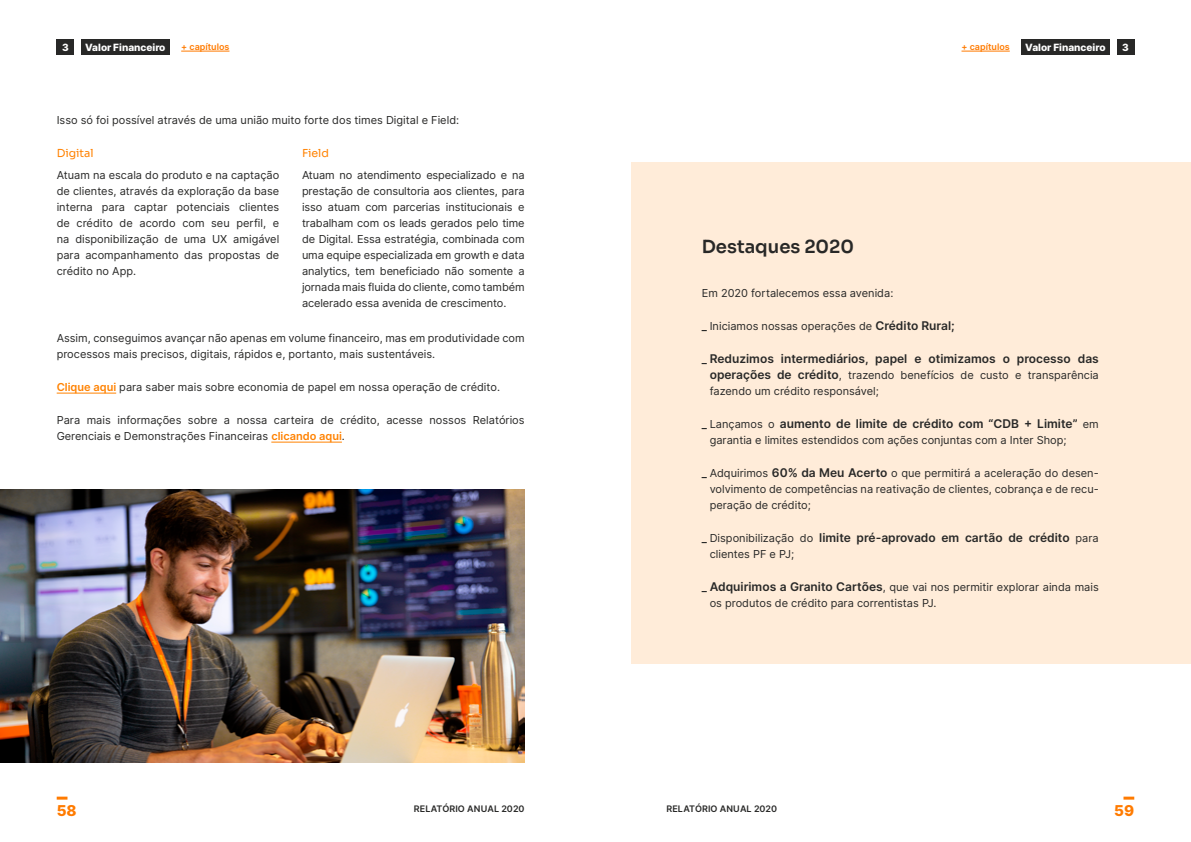
<style>
.page{position:relative;width:1191px;height:842px;background:#fff}
.page>*{position:absolute;margin:0;border:0;box-sizing:border-box;transform-origin:0 0}
.t1{font:18px "Sora";color:#282827}
.t2{font:800 15px "Inter";color:#ff7b00}
.t3{font:600 12px "Inter";color:#282827}
.t4{font:11px/16px "Inter";color:#282827}
.t5{font:11px "Sora";color:#ff8200}
.t6{font:800 10px "Inter";color:#fff}
.t7{font:600 9px "Inter";letter-spacing:.01em;color:#282827}
.t8{font:600 9px "Inter";color:#ff7b00}
.s1{font-weight:600;color:#ff8200}
.s2{font-weight:600}
.s3{font-weight:600;font-size:12px}
.s4{font-size:11px}
.s5{font-weight:400;font-size:11px}
</style>
<div class="page">
<div style="left:57px;top:39px;width:17px;height:15px;background:#282827"></div>
<div style="left:81px;top:39px;width:89px;height:15px;background:#282827"></div>
<div style="left:1021px;top:39px;width:88px;height:15px;background:#282827"></div>
<hr style="left:181px;top:51px;width:48px;height:1px;background:#ff7b00">
<svg style="left:57px;top:797px;width:10px;height:3px"></svg>
<svg style="left:1123px;top:797px;width:11px;height:3px"></svg>
<div style="left:1117px;top:39px;width:17px;height:15px;background:#282827"></div>
<hr style="left:961px;top:51px;width:48px;height:1px;background:#ff7b00">
<hr style="left:57px;top:393px;width:59px;height:1px;background:#ff8200">
<hr style="left:271px;top:442px;width:71px;height:1px;background:#ff8200">
<img style="left:0;top:489px;width:524px;height:274px">
<div style="left:632px;top:162px;width:559px;height:501px;background:#ffecd9"></div>
<p class="t6" style="left:62px;top:40px;width:8px">3</p>
<p class="t6" style="left:85px;top:40px;width:82px">Valor Financeiro</p>
<p class="t8" style="left:181px;top:40px;width:50px">+ capítulos</p>
<p class="t6" style="left:1025px;top:40px;width:82px">Valor Financeiro</p>
<p class="t8" style="left:961px;top:40px;width:50px">+ capítulos</p>
<p class="t6" style="left:1122px;top:40px;width:8px">3</p>
<p class="t4" style="left:57px;top:112px;width:404px">Isso só foi possível através de uma união muito forte dos times Digital e Field:</p>
<p class="t5" style="left:57px;top:144px;width:39px">Digital</p>
<p class="t4" style="left:57px;top:166px;width:224px;text-align:justify">Atuam na escala do produto e na captação de clientes, através da exploração da base interna para captar potenciais clientes de crédito de acordo com seu perfil, e na disponibilização de uma UX amigável para acompanhamento das propostas de crédito no App.</p>
<p class="t5" style="left:302px;top:144px;width:28px">Field</p>
<p class="t4" style="left:302px;top:167px;width:224px;text-align:justify">Atuam no atendimento especializado e na prestação de consultoria aos clientes, para isso atuam com parcerias institucionais e trabalham com os leads gerados pelo time de Digital. Essa estratégia, combinada com uma equipe especializada em growth e data analytics, tem beneficiado não somente a jornada mais fluida do cliente, como também acelerado essa avenida de crescimento.</p>
<p class="t4" style="left:57px;top:330px;width:469px">Assim, conseguimos avançar não apenas em volume financeiro, mas em produtividade com processos mais precisos, digitais, rápidos e, portanto, mais sustentáveis.</p>
<p class="t4" style="left:57px;top:379px;width:445px"><span class="s1">Clique aqui</span> para saber mais sobre economia de papel em nossa operação de crédito.</p>
<p class="t4" style="left:57px;top:412px;width:469px">Para mais informações sobre a nossa carteira de crédito, acesse nossos Relatórios<br>Gerenciais e Demonstrações Financeiras <span class="s1">clicando aqui</span>.</p>
<h1 class="t1" style="left:702px;top:231px;width:154px">Destaques 2020</h1>
<p class="t4" style="left:702px;top:285px;width:193px">Em 2020 fortalecemos essa avenida:</p>
<p class="t4" style="left:702px;top:318px;width:254px"><span class="s2">_</span> Iniciamos nossas operações de <span class="s3">Crédito Rural;</span></p>
<p class="t3" style="left:702px;top:350px;width:398px"><span class="s4">_</span> Reduzimos intermediários, papel e otimizamos o processo das</p>
<p class="t4" style="left:709px;top:367px;width:390px"><span class="s3">operações de crédito</span>, trazendo benefícios de custo e transparência fazendo um crédito responsável;</p>
<p class="t3" style="left:702px;top:415px;width:398px"><span class="s4">_</span> <span class="s5">Lançamos o</span> aumento de limite de crédito com “CDB + Limite” <span class="s5">em</span></p>
<p class="t4" style="left:709px;top:432px;width:358px">garantia e limites estendidos com ações conjuntas com a Inter Shop;</p>
<p class="t4" style="left:709px;top:465px;width:390px;text-align:justify;text-indent:-8px"><span class="s2">_</span> Adquirimos <span class="s3">60% da Meu Acerto</span> o que permitirá a aceleração do desen&shy;volvimento de competências na reativação de clientes, cobrança e de recu&shy;peração de crédito;</p>
<p class="t3" style="left:702px;top:529px;width:398px"><span class="s4">_</span> <span class="s5">Disponibilização do</span> limite pré-aprovado em cartão de crédito <span class="s5">para</span></p>
<p class="t4" style="left:709px;top:546px;width:86px">clientes PF e PJ;</p>
<p class="t4" style="left:709px;top:579px;width:390px;text-indent:-8px"><span class="s2">_</span> <span class="s3">Adquirimos a Granito Cartões</span>, que vai nos permitir explorar ainda mais os produtos de crédito para correntistas PJ.</p>
<h2 class="t2" style="left:57px;top:799px;width:21px">58</h2>
<p class="t7" style="left:414px;top:802px;width:112px">RELATÓRIO ANUAL 2020</p>
<p class="t7" style="left:666px;top:802px;width:112px">RELATÓRIO ANUAL 2020</p>
<h2 class="t2" style="left:1114px;top:799px;width:21px">59</h2>
</div>
